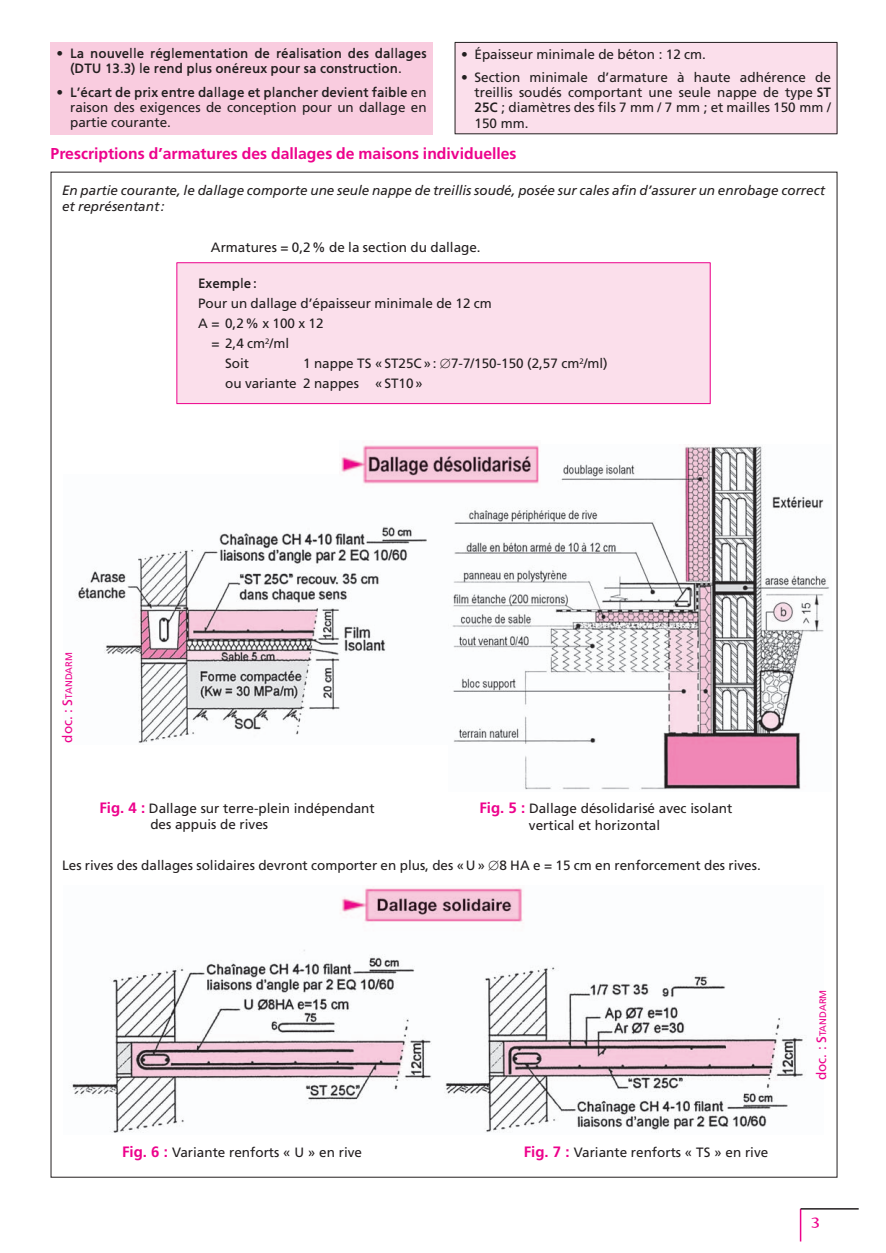
<style>
.page{position:relative;width:886px;height:1253px;background:#fff}
.page>*{position:absolute;margin:0;border:0;box-sizing:border-box;transform-origin:0 0}
.t1{font:700 15.75px "Frutiger";color:#ed028c}
.t2{font:15px "Advert Rough Two";color:#ed028c}
.t3{font:13.5px/15.3px "Frutiger";color:#231f20}
.t4{font:13.5px/15px "Frutiger SB";color:#231f20}
.t5{font:italic 13.5px/15.8px "Frutiger";color:#231f20}
.t6{font:9.45px "Frutiger";color:#ed028c}
.s1{font-family:"Frutiger SB"}
.s2{font-family:"Frutiger"}
.s3{font-size:13.5px}
.s4{font-weight:700;font-size:15px;color:#ed028c}
</style>
<div class="page">
<hr style="left:800px;top:1209px;width:1px;height:32px;background:#ed028c">
<hr style="left:800px;top:1208px;width:59px;height:1px;background:#231f20">
<img style="left:76px;top:526px;width:351px;height:217px">
<img style="left:452px;top:444px;width:377px;height:346px">
<img style="left:71px;top:888px;width:732px;height:245px">
<img style="left:341px;top:444px;width:200px;height:44px">
<div style="left:51px;top:42px;width:382px;height:93px;background:#f9ccdf"></div>
<div style="left:455px;top:42px;width:382px;height:92px;background:#fbdfeb"></div>
<hr style="left:455px;top:42px;width:382px;height:1px;background:#231f20">
<hr style="left:455px;top:43px;width:1px;height:90px;background:#231f20">
<hr style="left:837px;top:43px;width:1px;height:90px;background:#231f20">
<hr style="left:455px;top:133px;width:382px;height:1px;background:#231f20">
<div style="left:177px;top:263px;width:533px;height:141px;background:#fbdfeb"></div>
<hr style="left:176px;top:262px;width:534px;height:1px;background:#ed028c">
<hr style="left:176px;top:263px;width:1px;height:140px;background:#ed028c">
<hr style="left:710px;top:263px;width:1px;height:140px;background:#ed028c">
<hr style="left:176px;top:403px;width:534px;height:1px;background:#ed028c">
<p class="t3" style="left:461px;top:47px;width:246px">• Épaisseur minimale de béton : 12 cm.</p>
<p class="t3" style="left:474px;top:71px;width:358px;text-align:justify;text-indent:-14px">• Section minimale d’armature à haute adhérence de treillis soudés comportant une seule nappe de type <span class="s1">ST 25C</span> ; diamètres des fils 7 mm / 7 mm ; et mailles 150 mm / 150 mm.</p>
<p class="t1" style="left:51px;top:147px;width:467px">Prescriptions d’armatures des dallages de maisons individuelles</p>
<p class="t5" style="left:62px;top:184px;width:764px">En partie courante, le dallage comporte une seule nappe de treillis soudé, posée sur cales afin d’assurer un enrobage correct et représentant :</p>
<p class="t3" style="left:211px;top:241px;width:271px">Armatures = 0,2 % de la section du dallage.</p>
<p class="t4" style="left:198px;top:277px;width:60px">Exemple :</p>
<p class="t3" style="left:198px;top:297px;width:295px">Pour un dallage d’épaisseur minimale de 12 cm</p>
<p class="t3" style="left:198px;top:317px;width:127px">A = 0,2 % x 100 x 12</p>
<p class="t3" style="left:212px;top:337px;width:79px">= 2,4 cm<sup>2</sup>/ml</p>
<p class="t3" style="left:225px;top:357px;width:26px">Soit</p>
<p class="t4" style="left:70px;top:47px;width:358px;text-indent:-14px"><span class="s2">•</span> La nouvelle réglementation de réalisation des dallages (DTU 13.3) le rend plus onéreux pour sa construction.</p>
<p class="t4" style="left:57px;top:86px;width:371px"><span class="s2">•</span> L’écart de prix entre dallage et plancher devient faible <span class="s2">en</span></p>
<p class="t3" style="left:70px;top:101px;width:358px">raison des exigences de conception pour un dallage en partie courante.</p>
<p class="t3" style="left:225px;top:355px;width:384px;line-height:20px;text-indent:78px">1 nappe TS « ST25C » : ∅7-7/150-150 (2,57 cm<sup>2</sup>/ml) ou variante 2 nappes « ST10 »</p>
<p class="t6" style="left:65px;top:743px;width:92px;rotate:-90deg"><span class="s3">doc. : S</span>TANDARM</p>
<p class="t3" style="left:150px;top:801px;width:226px;line-height:16.2px;text-indent:-51px"><span class="s4">Fig. 4 :</span> Dallage sur terre-plein indépendant des appuis de rives</p>
<p class="t3" style="left:529px;top:801px;width:205px;line-height:16.2px;text-indent:-50px"><span class="s4">Fig. 5 :</span> Dallage désolidarisé avec isolant vertical et horizontal</p>
<p class="t3" style="left:62px;top:858px;width:700px">Les rives des dallages solidaires devront comporter en plus, des « U » ∅8 HA e = 15 cm en renforcement des rives.</p>
<p class="t3" style="left:122px;top:1145px;width:241px"><span class="s4">Fig. 6 :</span> Variante renforts « U » en rive</p>
<p class="t3" style="left:524px;top:1145px;width:246px"><span class="s4">Fig. 7 :</span> Variante renforts « TS » en rive</p>
<p class="t6" style="left:819px;top:1080px;width:92px;rotate:-90deg"><span class="s3">doc. : S</span>TANDARM</p>
<p class="t2" style="left:811px;top:1217px;width:11px">3</p>
</div>
